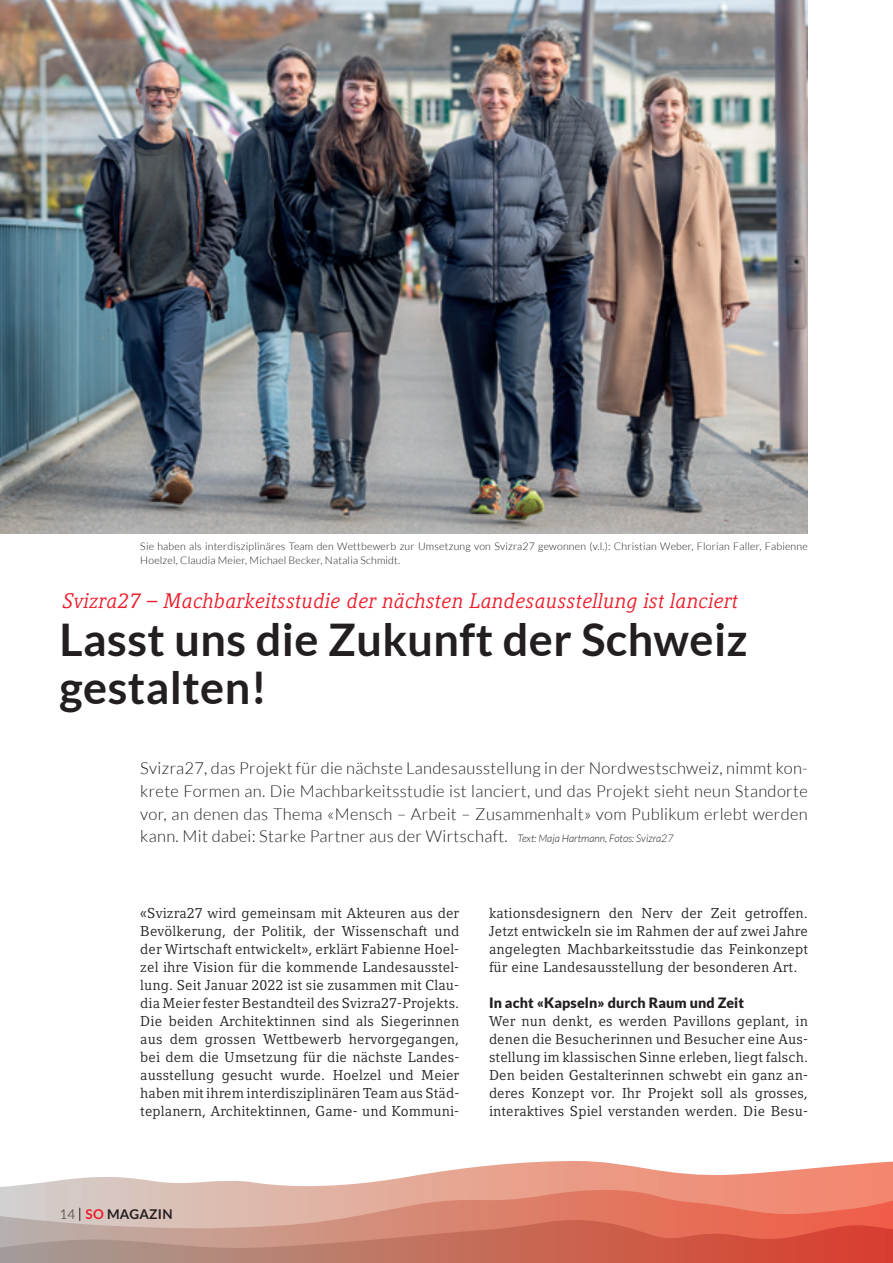
<style>
.page{position:relative;width:893px;height:1263px;background:#fff}
.page>*{position:absolute;margin:0;border:0;box-sizing:border-box;transform-origin:0 0}
.t1{font:700 45px/48px "Lato";letter-spacing:.01em;color:#231f20}
.t2{font:italic 21px "Compatil Letter LT Pro";color:#ee1b29}
.t3{font:300 16.5px/22.5px "Lato";letter-spacing:.02em;color:#231f20;text-align:justify}
.t4{font:14.25px/18px "Compatil Letter LT Pro";letter-spacing:.01em;color:#231f20;text-align:justify}
.t5{font:900 14.25px "Lato";letter-spacing:.01em;color:#231f20}
.t6{font:700 13.5px "Lato";letter-spacing:.02em;color:#231f20}
.t7{font:300 10.5px/13.5px "Lato";letter-spacing:.02em;color:#231f20}
.s1{font-style:italic;font-size:10.5px}
.s2{font-weight:300}
.s3{color:#ee1b29}
</style>
<div class="page">
<svg style="left:0;top:1161px;width:893px;height:29px"></svg>
<svg style="left:0;top:1190px;width:893px;height:18px;background:#e2a090"></svg>
<svg style="left:0;top:1208px;width:893px;height:55px;background:#ce7e6e"></svg>
<img style="left:0;top:0;width:808px;height:534px">
<p class="t7" style="left:140px;top:540px;width:669px">Sie haben als interdisziplinäres Team den Wettbewerb zur Umsetzung von Svizra27 gewonnen (v.l.): Christian Weber, Florian Faller, Fabienne<br>Hoelzel, Claudia Meier, Michael Becker, Natalia Schmidt.</p>
<h2 class="t2" style="left:63px;top:588px;width:677px">Svizra27 – Machbarkeitsstudie der nächsten Landesausstellung ist lanciert</h2>
<h1 class="t1" style="left:60px;top:615px;width:690px">Lasst uns die Zukunft der Schweiz gestalten!</h1>
<p class="t3" style="left:140px;top:757px;width:669px">Svizra27, das Projekt für die nächste Landesausstellung in der Nordwestschweiz, nimmt kon&shy;krete Formen an. Die Machbarkeitsstudie ist lanciert, und das Projekt sieht neun Standorte vor, an denen das Thema «Mensch – Arbeit – Zusammenhalt» vom Publikum erlebt werden kann. Mit dabei: Starke Partner aus der Wirtschaft. <span class="s1">Text: Maja Hartmann, Fotos: Svizra27</span></p>
<p class="t4" style="left:140px;top:904px;width:320px">«Svizra27 wird gemeinsam mit Akteuren aus der Bevölkerung, der Politik, der Wissenschaft und der Wirtschaft entwickelt», erklärt Fabienne Hoel&shy;zel ihre Vision für die kommende Landesausstel&shy;lung. Seit Januar 2022 ist sie zusammen mit Clau&shy;dia Meier fester Bestandteil des Svizra27-Projekts.<br>Die beiden Architektinnen sind als Siegerinnen aus dem grossen Wettbewerb hervorgegangen, bei dem die Umsetzung für die nächste Landes&shy;ausstellung gesucht wurde. Hoelzel und Meier haben mit ihrem interdisziplinären Team aus Städ&shy;teplanern, Architektinnen, Game- und Kommuni-</p>
<p class="t4" style="left:489px;top:904px;width:320px">kationsdesignern den Nerv der Zeit getroffen.<br>Jetzt entwickeln sie im Rahmen der auf zwei Jahre angelegten Machbarkeitsstudie das Feinkonzept für eine Landesausstellung der besonderen Art.</p>
<p class="t5" style="left:489px;top:994px;width:257px">In acht «Kapseln» durch Raum und Zeit</p>
<p class="t4" style="left:489px;top:1012px;width:320px">Wer nun denkt, es werden Pavillons geplant, in denen die Besucherinnen und Besucher eine Aus&shy;stellung im klassischen Sinne erleben, liegt falsch.<br>Den beiden Gestalterinnen schwebt ein ganz an&shy;deres Konzept vor. Ihr Projekt soll als grosses, interaktives Spiel verstanden werden. Die Besu-</p>
<p class="t6" style="left:60px;top:1206px;width:115px"><span class="s2">14</span> <span class="s3">SO</span> MAGAZIN</p>
</div>
